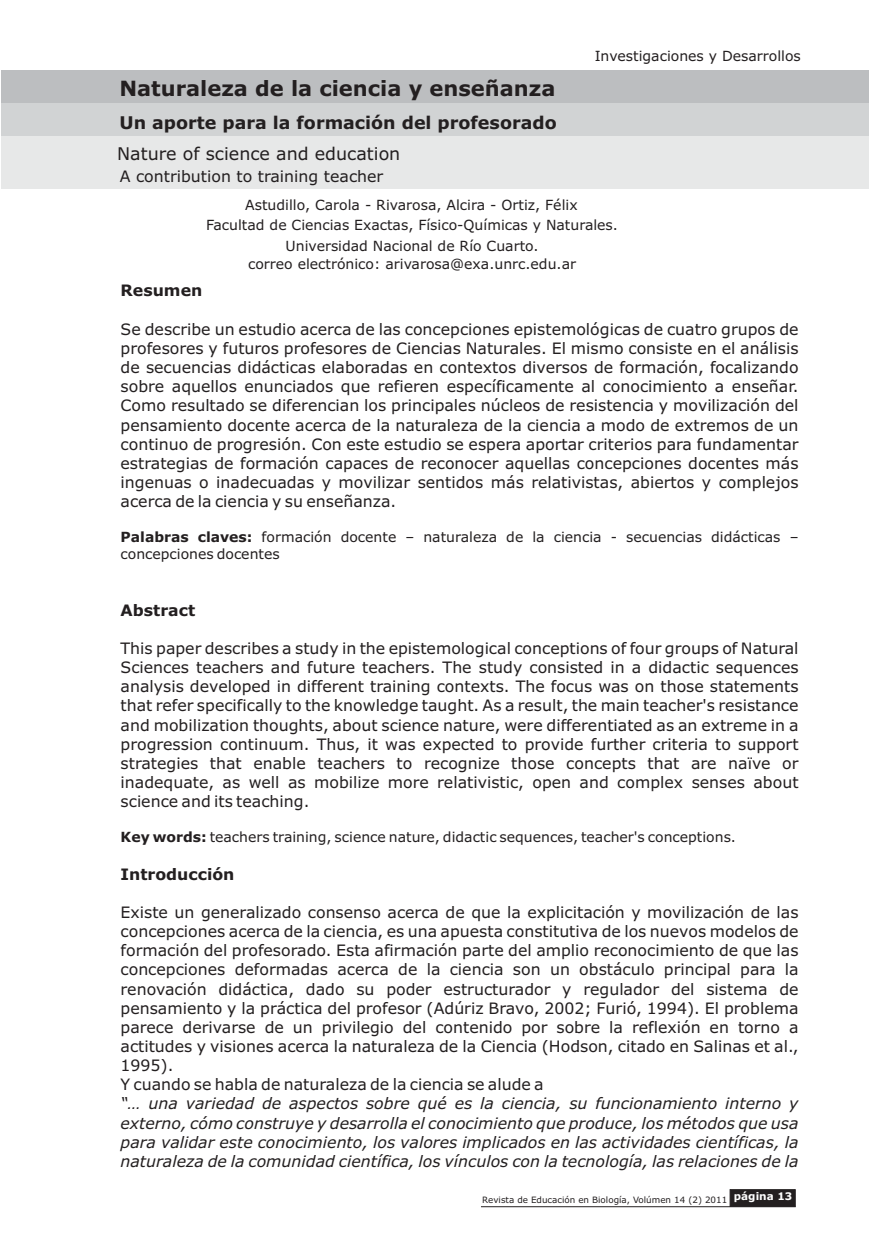
<style>
.page{position:relative;width:869px;height:1241px;background:#fff}
.page>*{position:absolute;margin:0;border:0;box-sizing:border-box;transform-origin:0 0}
.t1{font:700 21px "Verdana";color:#231f20}
.t2{font:700 17.5px "Verdana";color:#231f20}
.t3{font:17.5px "Verdana";color:#231f20}
.t4{font:15.75px/19.1px "Verdana";color:#231f20;text-align:justify}
.t5{font:italic 15.75px/19.1px "Verdana";color:#231f20;text-align:justify}
.t6{font:700 15.75px "Verdana";color:#231f20}
.t7{font:14px/20.7px "Verdana";color:#231f20;text-align:center}
.t8{font:8.75px "Verdana";color:#231f20}
.s1{font-weight:700}
</style>
<div class="page">
<div style="left:1px;top:71px;width:867px;height:102px;background:#bcbec0"></div>
<div style="left:1px;top:103px;width:867px;height:70px;background:#d1d3d4"></div>
<div style="left:1px;top:137px;width:867px;height:52px;background:#e7e8e8"></div>
<svg style="left:729px;top:1189px;width:66px;height:17px"></svg>
<hr style="left:480px;top:1206px;width:315px;height:1px;background:#231f20">
<p class="t7" style="left:594px;top:46px;width:207px">Investigaciones y Desarrollos</p>
<h1 class="t1" style="left:119px;top:80px;width:437px">Naturaleza de la ciencia y enseñanza</h1>
<p class="t2" style="left:119px;top:116px;width:438px">Un aporte para la formación del profesorado</p>
<p class="t3" style="left:117px;top:147px;width:284px">Nature of science and education</p>
<p class="t4" style="left:120px;top:167px;width:265px">A contribution to training teacher</p>
<p class="t7" style="left:206px;top:195px;width:413px">Astudillo, Carola - Rivarosa, Alcira - Ortiz, Félix<br>Facultad de Ciencias Exactas, Físico-Químicas y Naturales.<br>Universidad Nacional de Río Cuarto.</p>
<p class="t7" style="left:248px;top:255px;width:329px">correo electrónico: arivarosa@exa.unrc.edu.ar</p>
<p class="t6" style="left:121px;top:284px;width:83px">Resumen</p>
<p class="t4" style="left:120px;top:321px;width:679px">Se describe un estudio acerca de las concepciones epistemológicas de cuatro grupos de profesores y futuros profesores de Ciencias Naturales. El mismo consiste en el análisis de secuencias didácticas elaboradas en contextos diversos de formación, focalizando sobre aquellos enunciados que refieren específicamente al conocimiento a enseñar.<br>Como resultado se diferencian los principales núcleos de resistencia y movilización del pensamiento docente acerca de la naturaleza de la ciencia a modo de extremos de un continuo de progresión. Con este estudio se espera aportar criterios para fundamentar estrategias de formación capaces de reconocer aquellas concepciones docentes más ingenuas o inadecuadas y movilizar sentidos más relativistas, abiertos y complejos acerca de la ciencia y su enseñanza.</p>
<p class="t7" style="left:120px;top:529px;width:679px;line-height:17px;text-align:left"><span class="s1">Palabras claves:</span> formación docente – naturaleza de la ciencia - secuencias didácticas – concepciones docentes</p>
<p class="t6" style="left:120px;top:603px;width:76px">Abstract</p>
<p class="t4" style="left:120px;top:640px;width:679px">This paper describes a study in the epistemological conceptions of four groups of Natural Sciences teachers and future teachers. The study consisted in a didactic sequences analysis developed in different training contexts. The focus was on those statements that refer specifically to the knowledge taught. As a result, the main teacher's resistance and mobilization thoughts, about science nature, were differentiated as an extreme in a progression continuum. Thus, it was expected to provide further criteria to support strategies that enable teachers to recognize those concepts that are naïve or inadequate, as well as mobilize more relativistic, open and complex senses about science and its teaching.</p>
<p class="t7" style="left:120px;top:827px;width:616px"><span class="s1">Key words:</span> teachers training, science nature, didactic sequences, teacher's conceptions.</p>
<p class="t6" style="left:120px;top:867px;width:115px">Introducción</p>
<p class="t4" style="left:120px;top:903px;width:679px;text-align:left">Existe un generalizado consenso acerca de que la explicitación y movilización de las concepciones acerca de la ciencia, es una apuesta constitutiva de los nuevos modelos de formación del profesorado. Esta afirmación parte del amplio reconocimiento de que las concepciones deformadas acerca de la ciencia son un obstáculo principal para la renovación didáctica, dado su poder estructurador y regulador del sistema de pensamiento y la práctica del profesor (Adúriz Bravo, 2002; Furió, 1994). El problema parece derivarse de un privilegio del contenido por sobre la reflexión en torno a actitudes y visiones acerca la naturaleza de la Ciencia (Hodson, citado en Salinas et al., 1995).<br>Y cuando se habla de naturaleza de la ciencia se alude a</p>
<p class="t5" style="left:120px;top:1095px;width:679px">“… una variedad de aspectos sobre qué es la ciencia, su funcionamiento interno y externo, cómo construye y desarrolla el conocimiento que produce, los métodos que usa para validar este conocimiento, los valores implicados en las actividades científicas, la naturaleza de la comunidad científica, los vínculos con la tecnología, las relaciones de la</p>
<p class="t8" style="left:482px;top:1196px;width:311px">Revista de Educación en Biología, Volúmen 14 (2) 2011 <sup>página</sup> <sup>13</sup></p>
</div>
